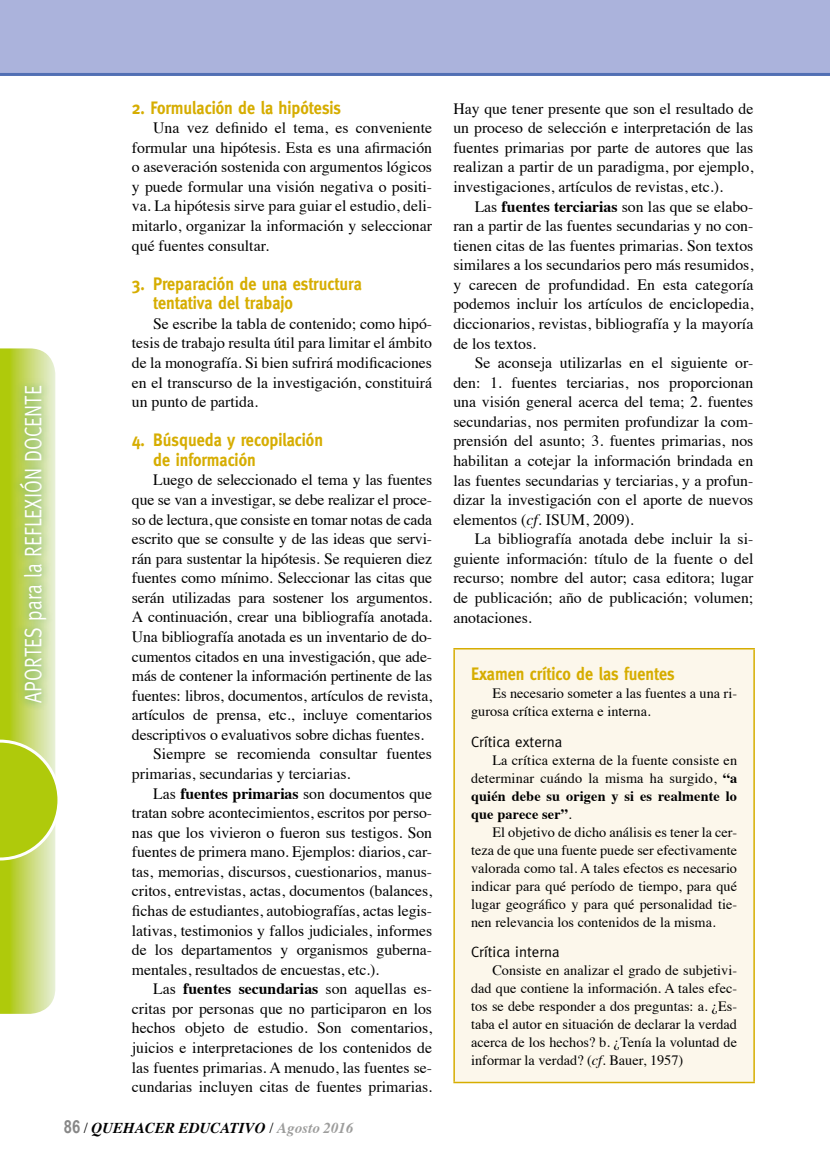
<style>
.page{position:relative;width:830px;height:1170px;background:#fff}
.page>*{position:absolute;margin:0;border:0;box-sizing:border-box;transform-origin:0 0}
.t1{font:24px "Meta";color:#fff;scale:.8 1}
.t2{font:700 18px/19.5px "Meta";color:#d6ad00;scale:.9 1}
.t3{font:15.75px/19.5px "Times";letter-spacing:-.005em;color:#000;text-align:justify}
.t4{font:700 15.75px "Times";color:#000}
.t5{font:italic 700 15px "Times";color:#000}
.t6{font:15px "Meta";color:#000}
.t7{font:14.25px/18px "Times";color:#000;text-align:justify}
.s1{font-weight:700}
.s2{font-weight:400}
.s3{font-family:"Arial Narrow";font-style:normal;font-size:18px;color:#878787}
.s4{font-weight:400;font-style:normal}
.s5{color:#9d9d9c}
.s6{font-style:italic}
</style>
<div class="page">
<svg style="left:0;top:348px;width:58px;height:665px;background:#c4d757"></svg>
<div style="left:12px;top:378px;width:43px;height:333px;background:#007b3d;opacity:.6"></div>
<div style="left:454px;top:648px;width:299px;height:434px;background:#fcf7eb"></div>
<hr style="left:453px;top:648px;width:301px;height:1px;background:#d6ad00">
<hr style="left:453px;top:649px;width:1px;height:432px;background:#d6ad00">
<hr style="left:753px;top:649px;width:1px;height:432px;background:#d6ad00">
<hr style="left:453px;top:1081px;width:301px;height:2px;background:#d6ad00">
<div style="left:0;top:0;width:829px;height:76px;background:#abb3dc"></div>
<h1 class="t1" style="left:19px;top:702px;width:396px;rotate:-90deg">Aportes para la Reflexi ón Docente</h1>
<h1 class="t1" style="left:19px;top:830px;width:359px;rotate:-90deg">Área del Conocimiento Matemático</h1>
<p class="t2" style="left:132px;top:97px;width:234px">2. Formulación de la hipótesis</p>
<p class="t3" style="left:132px;top:117px;width:301px;text-indent:21px">Una vez definido el tema, es conveniente formular una hipótesis. Esta es una afirmación o aseveración sostenida con argumentos lógicos y puede formular una visión negativa o positi&shy;va. La hipótesis sirve para guiar el estudio, deli&shy;mitarlo, organizar la información y seleccionar qué fuentes consultar.</p>
<p class="t2" style="left:153px;top:274px;width:233px;text-indent:-21px">3. Preparación de una estructura tentativa del trabajo</p>
<p class="t3" style="left:132px;top:312px;width:301px;text-indent:21px">Se escribe la tabla de contenido; como hipó&shy;tesis de trabajo resulta útil para limitar el ámbito de la monografía. Si bien sufrirá modificaciones en el transcurso de la investigación, constituirá un punto de partida.</p>
<p class="t2" style="left:153px;top:430px;width:190px;text-indent:-21px">4. Búsqueda y recopilación de información</p>
<p class="t3" style="left:153px;top:469px;width:280px">Luego de seleccionado el tema y las fuentes</p>
<p class="t3" style="left:132px;top:488px;width:301px">que se van a investigar, se debe realizar el proce-</p>
<p class="t3" style="left:132px;top:508px;width:301px">so de lectura, que consiste en tomar notas de cada</p>
<p class="t3" style="left:132px;top:527px;width:301px">escrito que se consulte y de las ideas que servi-</p>
<p class="t3" style="left:132px;top:547px;width:301px">rán para sustentar la hipótesis. Se requieren diez</p>
<p class="t3" style="left:132px;top:567px;width:301px">fuentes como mínimo. Seleccionar las citas que</p>
<p class="t3" style="left:132px;top:586px;width:301px">serán utilizadas para sostener los argumentos.</p>
<p class="t3" style="left:132px;top:606px;width:301px">A continuación, crear una bibliografía anotada.</p>
<p class="t3" style="left:132px;top:625px;width:301px">Una bibliografía anotada es un inventario de do-</p>
<p class="t3" style="left:132px;top:645px;width:301px">cumentos citados en una investigación, que ade-</p>
<p class="t3" style="left:132px;top:664px;width:301px">más de contener la información pertinente de las</p>
<p class="t3" style="left:132px;top:684px;width:301px">fuentes: libros, documentos, artículos de revista,</p>
<p class="t3" style="left:132px;top:703px;width:301px">artículos de prensa, etc., incluye comentarios</p>
<p class="t3" style="left:132px;top:723px;width:293px">descriptivos o evaluativos sobre dichas fuentes.</p>
<p class="t3" style="left:153px;top:743px;width:280px">Siempre se recomienda consultar fuentes</p>
<p class="t3" style="left:132px;top:762px;width:220px">primarias, secundarias y terciarias.</p>
<p class="t3" style="left:153px;top:782px;width:280px">Las <span class="s1">fuentes primarias</span> son documentos que</p>
<p class="t3" style="left:132px;top:801px;width:301px">tratan sobre acontecimientos, escritos por perso-</p>
<p class="t3" style="left:132px;top:821px;width:301px">nas que los vivieron o fueron sus testigos. Son</p>
<p class="t3" style="left:132px;top:840px;width:301px">fuentes de primera mano. Ejemplos: diarios, car-</p>
<p class="t3" style="left:132px;top:860px;width:301px">tas, memorias, discursos, cuestionarios, manus-</p>
<p class="t3" style="left:132px;top:880px;width:301px">critos, entrevistas, actas, documentos (balances,</p>
<p class="t3" style="left:132px;top:899px;width:301px">fichas de estudiantes, autobiografías, actas legis-</p>
<p class="t3" style="left:132px;top:919px;width:301px">lativas, testimonios y fallos judiciales, informes</p>
<p class="t3" style="left:132px;top:938px;width:301px">de los departamentos y organismos guberna-</p>
<p class="t3" style="left:132px;top:958px;width:249px">mentales, resultados de encuestas, etc.).</p>
<p class="t4" style="left:153px;top:973px;width:280px"><span class="s2">Las</span> fuentes secundarias <span class="s2">son aquellas es-</span></p>
<p class="t3" style="left:132px;top:997px;width:301px">critas por personas que no participaron en los</p>
<p class="t3" style="left:132px;top:1016px;width:301px">hechos objeto de estudio. Son comentarios,</p>
<p class="t3" style="left:132px;top:1036px;width:301px">juicios e interpretaciones de los contenidos de</p>
<p class="t3" style="left:132px;top:1056px;width:301px">las fuentes primarias. A menudo, las fuentes se-</p>
<p class="t3" style="left:132px;top:1075px;width:301px">cundarias incluyen citas de fuentes primarias.</p>
<p class="t5" style="left:64px;top:1113px;width:291px"><span class="s3">86</span> <span class="s4">/</span> QUEHACER EDUCATIVO <span class="s4">/</span> <span class="s5">Agosto 2016</span></p>
<p class="t3" style="left:453px;top:97px;width:301px">Hay que tener presente que son el resultado de un proceso de selección e interpretación de las fuentes primarias por parte de autores que las realizan a partir de un paradigma, por ejemplo, investigaciones, artículos de revistas, etc.).</p>
<p class="t3" style="left:453px;top:195px;width:301px;text-indent:21px">Las <span class="s1">fuentes terciarias</span> son las que se elabo&shy;ran a partir de las fuentes secundarias y no con&shy;tienen citas de las fuentes primarias. Son textos similares a los secundarios pero más resumidos, y carecen de profundidad. En esta categoría podemos incluir los artículos de enciclopedia, diccionarios, revistas, bibliografía y la mayoría de los textos.</p>
<p class="t3" style="left:453px;top:352px;width:301px;text-indent:21px">Se aconseja utilizarlas en el siguiente or&shy;den: 1. fuentes terciarias, nos proporcionan una visión general acerca del tema; 2. fuentes secundarias, nos permiten profundizar la com&shy;prensión del asunto; 3. fuentes primarias, nos habilitan a cotejar la información brindada en las fuentes secundarias y terciarias, y a profun&shy;dizar la investigación con el aporte de nuevos elementos (<span class="s6">cf.</span> ISUM, 2009).</p>
<p class="t3" style="left:453px;top:528px;width:301px;text-indent:21px">La bibliografía anotada debe incluir la si&shy;guiente información: título de la fuente o del recurso; nombre del autor; casa editora; lugar de publicación; año de publicación; volumen; anotaciones.</p>
<p class="t2" style="left:471px;top:663px;width:227px">Examen crítico de las fuentes</p>
<p class="t7" style="left:471px;top:682px;width:267px;text-indent:21px">Es necesario someter a las fuentes a una ri&shy;gurosa crítica externa e interna.</p>
<p class="t6" style="left:471px;top:732px;width:92px">Crítica externa</p>
<p class="t7" style="left:471px;top:749px;width:267px;text-indent:21px">La crítica externa de la fuente consiste en determinar cuándo la misma ha surgido, <span class="s1">“a quién debe su origen y si es realmente lo que parece ser”</span>.</p>
<p class="t7" style="left:471px;top:821px;width:267px;text-indent:21px">El objetivo de dicho análisis es tener la cer&shy;teza de que una fuente puede ser efectivamente valorada como tal. A tales efectos es necesario indicar para qué período de tiempo, para qué lugar geográfico y para qué personalidad tie&shy;nen relevancia los contenidos de la misma.</p>
<p class="t6" style="left:471px;top:943px;width:90px">Crítica interna</p>
<p class="t7" style="left:471px;top:960px;width:267px;text-indent:21px">Consiste en analizar el grado de subjetivi&shy;dad que contiene la información. A tales efec&shy;tos se debe responder a dos preguntas: a. ¿Es&shy;taba el autor en situación de declarar la verdad acerca de los hechos? b. ¿Tenía la voluntad de informar la verdad? (<span class="s6">cf.</span> Bauer, 1957)</p>
</div>
